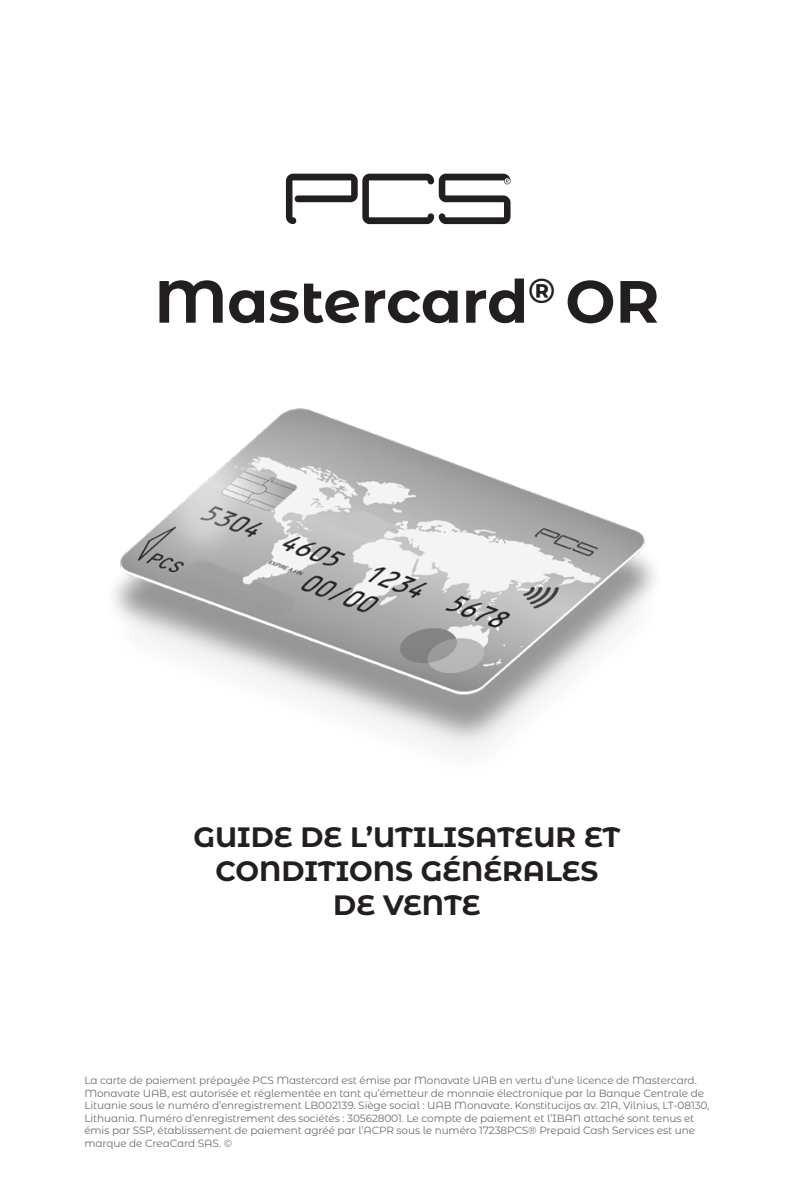
<style>
.page{position:relative;width:794px;height:1191px;background:#fff}
.page>*{position:absolute;margin:0;border:0;box-sizing:border-box;transform-origin:0 0}
.t1{font:700 59.5px "Montserrat Alternates";color:#231f20}
.t2{font:700 28px "Montserrat Alternates";color:#231f20}
.t3{font:10.5px "Montserrat Alternates";letter-spacing:-.01em;color:#6c6d70}
</style>
<div class="page">
<svg style="left:286px;top:174px;width:224px;height:50px"></svg>
<img style="left:113px;top:408px;width:542px;height:341px">
<p class="t1" style="left:155px;top:259px;width:506px">Mastercard<sup>®</sup> OR</p>
<p class="t2" style="left:193px;top:817px;width:428px">GUIDE DE L’UTILISATEUR ET</p>
<p class="t2" style="left:215px;top:850px;width:384px">CONDITIONS GÉNÉRALES</p>
<p class="t2" style="left:333px;top:884px;width:149px">DE VENTE</p>
<p class="t3" style="left:84px;top:1073px;width:614px">La carte de paiement prépayée PCS Mastercard est émise par Monavate UAB en vertu d’une licence de Mastercard.</p>
<p class="t3" style="left:84px;top:1085px;width:621px">Monavate UAB, est autorisée et réglementée en tant qu’émetteur de monnaie électronique par la Banque Centrale de</p>
<p class="t3" style="left:84px;top:1098px;width:626px">Lituanie sous le numéro d’enregistrement LB002139. Siège social : UAB Monavate. Konstitucijos av. 21A, Vilnius, LT-08130,</p>
<p class="t3" style="left:84px;top:1111px;width:611px">Lithuania. Numéro d’enregistrement des sociétés : 305628001. Le compte de paiement et l’IBAN attaché sont tenus et</p>
<p class="t3" style="left:84px;top:1123px;width:612px">émis par SSP, établissement de paiement agréé par l’ACPR sous le numéro 17238PCS® Prepaid Cash Services est une</p>
<p class="t3" style="left:84px;top:1136px;width:149px">marque de CreaCard SAS. ©</p>
</div>
